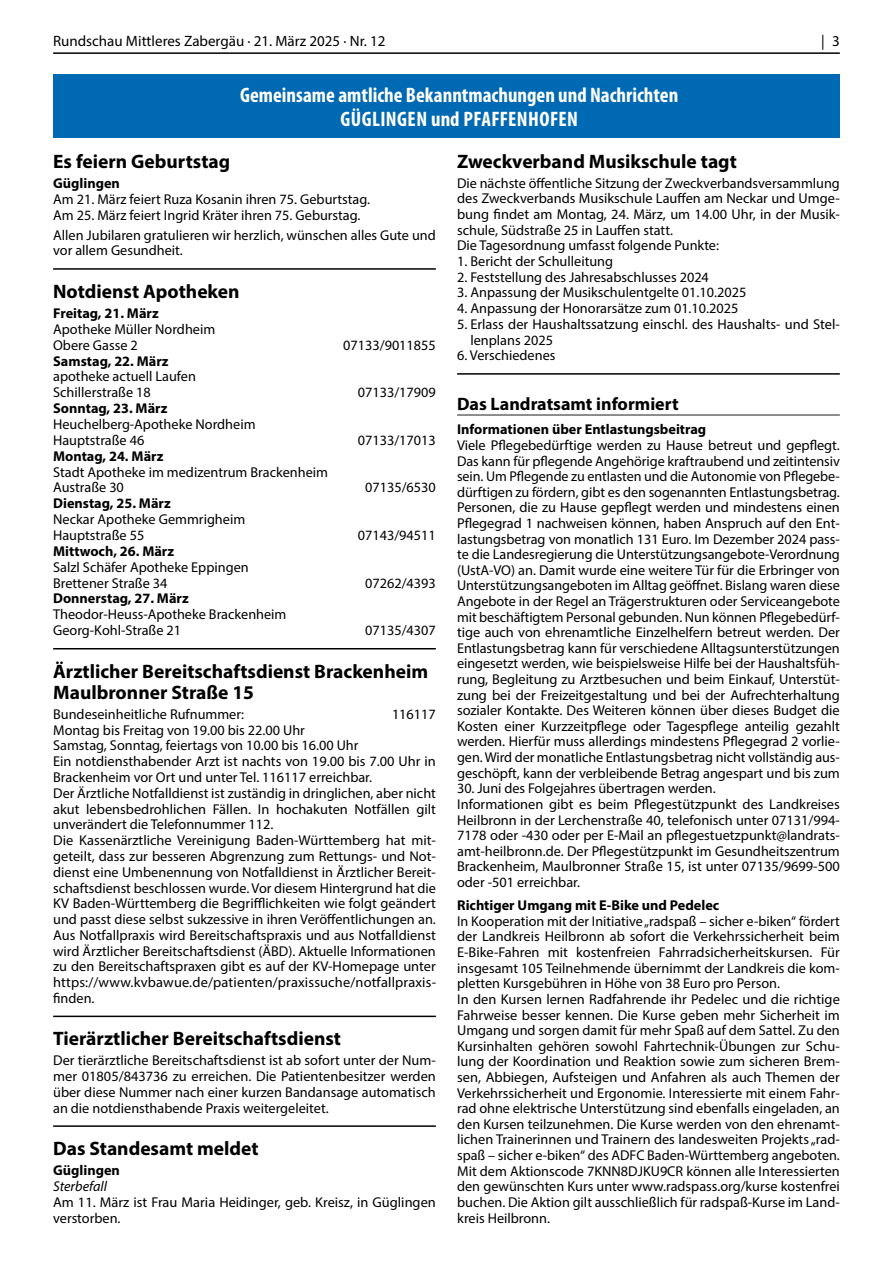
<style>
.page{position:relative;width:893px;height:1263px;background:#fff}
.page>*{position:absolute;margin:0;border:0;box-sizing:border-box;transform-origin:0 0}
.t1{font:700 condensed 21px/24px "Myriad Pro";color:#fff;text-align:center}
.t2{font:700 19.5px/21px "Myriad Pro";color:#000}
.t3{font:700 18px "Myriad Pro";color:#000}
.t4{font:15px "Myriad Pro";color:#000}
.t5{font:14.25px/15.6px "Myriad Pro";color:#000}
.t6{font:700 14.25px "Myriad Pro";color:#000}
.t7{font:italic 14.25px "Myriad Pro";color:#000}
</style>
<div class="page">
<hr style="left:53px;top:52px;width:787px;height:2px;background:#000">
<hr style="left:53px;top:268px;width:383px;height:2px;background:#000">
<hr style="left:53px;top:648px;width:383px;height:1px;background:#000">
<hr style="left:53px;top:1015px;width:383px;height:2px;background:#000">
<hr style="left:53px;top:1125px;width:383px;height:2px;background:#000">
<hr style="left:457px;top:373px;width:383px;height:2px;background:#000">
<hr style="left:457px;top:414px;width:383px;height:2px;background:#686867">
<div style="left:53px;top:74px;width:787px;height:64px;background:#0069b4"></div>
<p class="t4" style="left:53px;top:32px;width:334px">Rundschau Mittleres Zabergäu · 21. März 2025 · Nr. 12</p>
<p class="t4" style="left:821px;top:32px;width:20px">| 3</p>
<h1 class="t1" style="left:240px;top:83px;width:440px">Gemeinsame amtliche Bekanntmachungen und Nachrichten<br>GÜGLINGEN und PFAFFENHOFEN</h1>
<h2 class="t2" style="left:53px;top:150px;width:179px">Es feiern Geburtstag</h2>
<p class="t6" style="left:53px;top:174px;width:68px">Güglingen</p>
<p class="t5" style="left:53px;top:191px;width:319px">Am 21. März feiert Ruza Kosanin ihren 75. Geburtstag.<br>Am 25. März feiert Ingrid Kräter ihren 75. Geburstag.</p>
<p class="t5" style="left:53px;top:227px;width:384px">Allen Jubilaren gratulieren wir herzlich, wünschen alles Gute und vor allem Gesundheit.</p>
<h2 class="t2" style="left:53px;top:280px;width:188px">Notdienst Apotheken</h2>
<p class="t6" style="left:53px;top:304px;width:107px">Freitag, 21. März</p>
<p class="t5" style="left:53px;top:321px;width:164px">Apotheke Müller Nordheim<br>Obere Gasse 2</p>
<p class="t5" style="left:343px;top:337px;width:94px">07133/9011855</p>
<p class="t6" style="left:53px;top:351px;width:117px">Samstag, 22. März</p>
<p class="t5" style="left:53px;top:368px;width:144px">apotheke actuell Laufen<br>Schillerstraße 18</p>
<p class="t6" style="left:53px;top:399px;width:116px">Sonntag, 23. März</p>
<p class="t5" style="left:53px;top:416px;width:204px">Heuchelberg-Apotheke Nordheim<br>Hauptstraße 46</p>
<p class="t6" style="left:53px;top:447px;width:112px">Montag, 24. März</p>
<p class="t5" style="left:53px;top:464px;width:276px">Stadt Apotheke im medizentrum Brackenheim<br>Austraße 30</p>
<p class="t6" style="left:53px;top:494px;width:119px">Dienstag, 25. März</p>
<p class="t5" style="left:53px;top:511px;width:194px">Neckar Apotheke Gemmrigheim<br>Hauptstraße 55</p>
<p class="t6" style="left:53px;top:542px;width:123px">Mittwoch, 26. März</p>
<p class="t5" style="left:53px;top:559px;width:197px">Salzl Schäfer Apotheke Eppingen<br>Brettener Straße 34</p>
<p class="t5" style="left:358px;top:384px;width:79px">07133/17909</p>
<p class="t5" style="left:358px;top:432px;width:79px">07133/17013</p>
<p class="t5" style="left:365px;top:480px;width:72px">07135/6530</p>
<p class="t5" style="left:358px;top:527px;width:79px">07143/94511</p>
<p class="t5" style="left:365px;top:575px;width:72px">07262/4393</p>
<p class="t6" style="left:53px;top:589px;width:137px">Donnerstag, 27. März</p>
<p class="t5" style="left:53px;top:606px;width:235px">Theodor-Heuss-Apotheke Brackenheim<br>Georg-Kohl-Straße 21</p>
<p class="t5" style="left:365px;top:622px;width:72px">07135/4307</p>
<h2 class="t2" style="left:53px;top:660px;width:377px">Ärztlicher Bereitschaftsdienst Brackenheim<br>Maulbronner Straße 15</h2>
<p class="t5" style="left:53px;top:706px;width:193px">Bundeseinheitliche Rufnummer:</p>
<p class="t5" style="left:392px;top:706px;width:45px">116117</p>
<p class="t5" style="left:53px;top:722px;width:384px">Montag bis Freitag von 19.00 bis 22.00 Uhr<br>Samstag, Sonntag, feiertags von 10.00 bis 16.00 Uhr<br>Ein notdiensthabender Arzt ist nachts von 19.00 bis 7.00 Uhr in Brackenheim vor Ort und unter Tel. 116117 erreichbar.<br>Der Ärztliche Notfalldienst ist zuständig in dringlichen, aber nicht akut lebensbedrohlichen Fällen. In hochakuten Notfällen gilt unverändert die Telefonnummer 112.<br>Die Kassenärztliche Vereinigung Baden-Württemberg hat mit&shy;geteilt, dass zur besseren Abgrenzung zum Rettungs- und Not&shy;dienst eine Umbenennung von Notfalldienst in Ärztlicher Bereit&shy;schaftsdienst beschlossen wurde. Vor diesem Hintergrund hat die KV Baden-Württemberg die Begrifflichkeiten wie folgt geändert und passt diese selbst sukzessive in ihren Veröffentlichungen an.<br>Aus Notfallpraxis wird Bereitschaftspraxis und aus Notfalldienst wird Ärztlicher Bereitschaftsdienst (ÄBD). Aktuelle Informationen zu den Bereitschaftspraxen gibt es auf der KV-Homepage unter https://www.kvbawue.de/patienten/praxissuche/notfallpraxis&shy;finden.</p>
<h2 class="t2" style="left:53px;top:1027px;width:289px">Tierärztlicher Bereitschaftsdienst</h2>
<p class="t5" style="left:53px;top:1052px;width:384px;text-align:justify">Der tierärztliche Bereitschaftsdienst ist ab sofort unter der Num&shy;mer 01805/843736 zu erreichen. Die Patientenbesitzer werden über diese Nummer nach einer kurzen Bandansage automatisch an die notdiensthabende Praxis weitergeleitet.</p>
<h2 class="t2" style="left:53px;top:1137px;width:207px">Das Standesamt meldet</h2>
<p class="t6" style="left:53px;top:1161px;width:68px">Güglingen</p>
<p class="t7" style="left:53px;top:1177px;width:55px">Sterbefall</p>
<p class="t5" style="left:53px;top:1194px;width:384px">Am 11. März ist Frau Maria Heidinger, geb. Kreisz, in Güglingen verstorben.</p>
<h2 class="t2" style="left:457px;top:150px;width:281px">Zweckverband Musikschule tagt</h2>
<p class="t5" style="left:457px;top:175px;width:384px">Die nächste öffentliche Sitzung der Zweckverbandsversammlung des Zweckverbands Musikschule Lauffen am Neckar und Umge&shy;bung findet am Montag, 24. März, um 14.00 Uhr, in der Musik&shy;schule, Südstraße 25 in Lauffen statt.<br>Die Tagesordnung umfasst folgende Punkte:</p>
<p class="t5" style="left:457px;top:253px;width:157px">1. Bericht der Schulleitung</p>
<p class="t5" style="left:457px;top:269px;width:253px">2. Feststellung des Jahresabschlusses 2024</p>
<p class="t5" style="left:457px;top:285px;width:291px">3. Anpassung der Musikschulentgelte 01.10.2025</p>
<p class="t5" style="left:457px;top:300px;width:283px">4. Anpassung der Honorarsätze zum 01.10.2025</p>
<p class="t5" style="left:470px;top:316px;width:371px;text-indent:-13px">5. Erlass der Haushaltssatzung einschl. des Haushalts- und Stel&shy;lenplans 2025</p>
<p class="t5" style="left:457px;top:348px;width:100px">6. Verschiedenes</p>
<p class="t3" style="left:457px;top:392px;width:223px">Das Landratsamt informiert</p>
<p class="t6" style="left:457px;top:420px;width:251px">Informationen über Entlastungsbeitrag</p>
<p class="t5" style="left:457px;top:437px;width:384px;text-align:justify">Viele Pflegebedürftige werden zu Hause betreut und gepflegt.<br>Das kann für pflegende Angehörige kraftraubend und zeitintensiv sein. Um Pflegende zu entlasten und die Autonomie von Pflegebe&shy;dürftigen zu fördern, gibt es den sogenannten Entlastungsbetrag.<br>Personen, die zu Hause gepflegt werden und mindestens einen Pflegegrad 1 nachweisen können, haben Anspruch auf den Ent&shy;lastungsbetrag von monatlich 131 Euro. Im Dezember 2024 pass&shy;te die Landesregierung die Unterstützungsangebote-Verordnung (UstA-VO) an. Damit wurde eine weitere Tür für die Erbringer von Unterstützungsangeboten im Alltag geöffnet. Bislang waren diese Angebote in der Regel an Trägerstrukturen oder Serviceangebote mit beschäftigtem Personal gebunden. Nun können Pflegebedürf&shy;tige auch von ehrenamtliche Einzelhelfern betreut werden. Der Entlastungsbetrag kann für verschiedene Alltagsunterstützungen eingesetzt werden, wie beispielsweise Hilfe bei der Haushaltsfüh&shy;rung, Begleitung zu Arztbesuchen und beim Einkauf, Unterstüt&shy;zung bei der Freizeitgestaltung und bei der Aufrechterhaltung sozialer Kontakte. Des Weiteren können über dieses Budget die Kosten einer Kurzzeitpflege oder Tagespflege anteilig gezahlt werden. Hierfür muss allerdings mindestens Pflegegrad 2 vorlie&shy;gen. Wird der monatliche Entlastungsbetrag nicht vollständig aus&shy;geschöpft, kann der verbleibende Betrag angespart und bis zum</p>
<p class="t5" style="left:457px;top:780px;width:384px">30. Juni des Folgejahres übertragen werden.<br>Informationen gibt es beim Pflegestützpunkt des Landkreises Heilbronn in der Lerchenstraße 40, telefonisch unter 07131/994- 7178 oder -430 oder per E-Mail an pflegestuetzpunkt@landrats&shy;amt-heilbronn.de. Der Pflegestützpunkt im Gesundheitszentrum Brackenheim, Maulbronner Straße 15, ist unter 07135/9699-500 oder -501 erreichbar.</p>
<p class="t6" style="left:457px;top:896px;width:264px">Richtiger Umgang mit E-Bike und Pedelec</p>
<p class="t5" style="left:457px;top:913px;width:384px">In Kooperation mit der Initiative „radspaß – sicher e-biken“ fördert der Landkreis Heilbronn ab sofort die Verkehrssicherheit beim E-Bike-Fahren mit kostenfreien Fahrradsicherheitskursen. Für insgesamt 105 Teilnehmende übernimmt der Landkreis die kom&shy;pletten Kursgebühren in Höhe von 38 Euro pro Person.<br>In den Kursen lernen Radfahrende ihr Pedelec und die richtige Fahrweise besser kennen. Die Kurse geben mehr Sicherheit im Umgang und sorgen damit für mehr Spaß auf dem Sattel. Zu den Kursinhalten gehören sowohl Fahrtechnik-Übungen zur Schu&shy;lung der Koordination und Reaktion sowie zum sicheren Brem&shy;sen, Abbiegen, Aufsteigen und Anfahren als auch Themen der Verkehrssicherheit und Ergonomie. Interessierte mit einem Fahr&shy;rad ohne elektrische Unterstützung sind ebenfalls eingeladen, an den Kursen teilzunehmen. Die Kurse werden von den ehrenamt&shy;lichen Trainerinnen und Trainern des landesweiten Projekts „rad&shy;spaß – sicher e-biken“ des ADFC Baden-Württemberg angeboten.<br>Mit dem Aktionscode 7KNN8DJKU9CR können alle Interessierten den gewünschten Kurs unter www.radspass.org/kurse kostenfrei buchen. Die Aktion gilt ausschließlich für radspaß-Kurse im Land&shy;kreis Heilbronn.</p>
</div>
